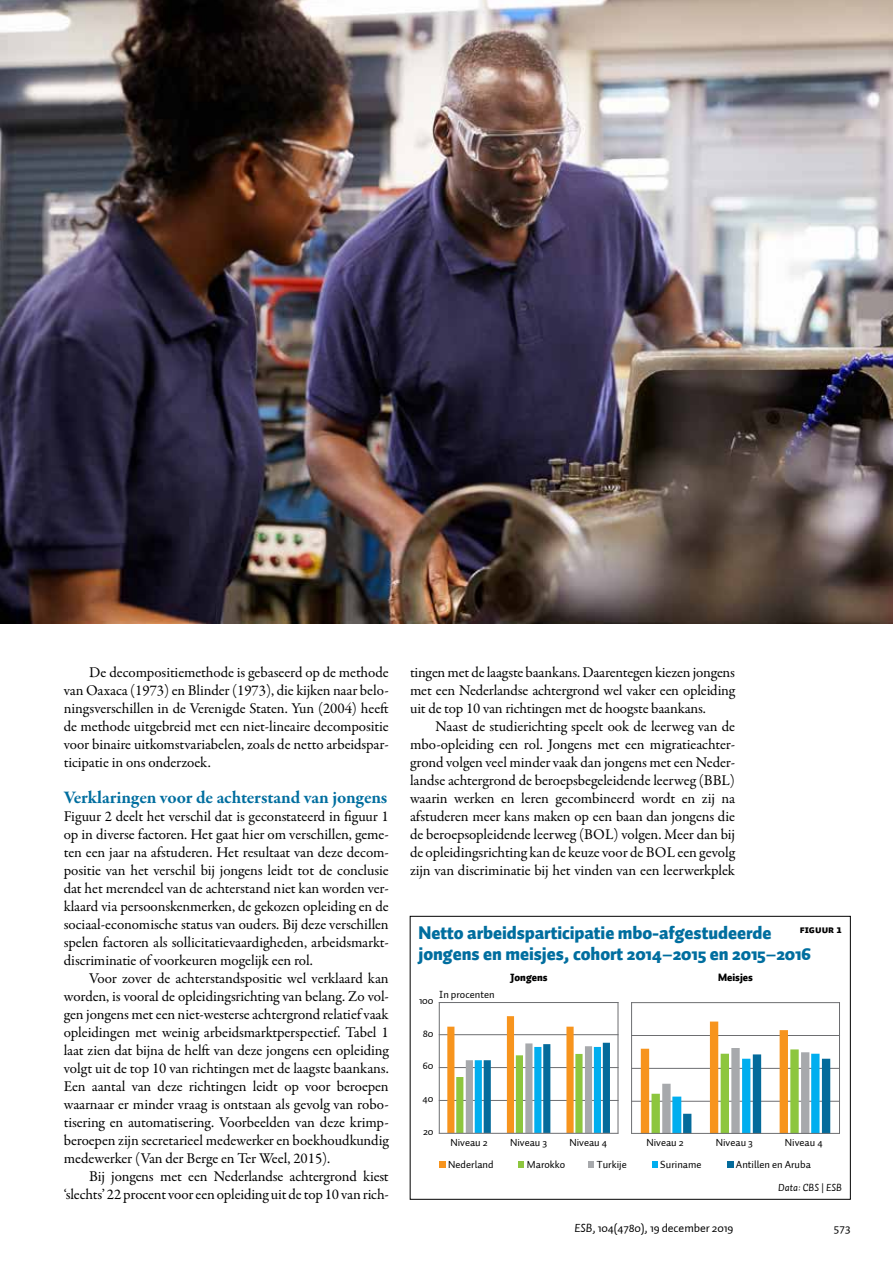
<style>
.page{position:relative;width:893px;height:1263px;background:#fff}
.page>*{position:absolute;margin:0;border:0;box-sizing:border-box;transform-origin:0 0}
.t1{font:900 18px/21px "Auto 1";letter-spacing:-.005em;color:#006e9f}
.t2{font:700 18px "Garamond Premr Pro";letter-spacing:-.005em;color:#006e9f}
.t3{font:15px/18px "Garamond Premr Pro";letter-spacing:-.01em;color:#000;text-align:justify}
.t4{font:12px "Auto 1";letter-spacing:-.005em;color:#000}
.t5{font:10.5px "Auto 1";color:#000101}
.t6{font:900 10.5px "Auto 1";color:#000101}
.t7{font:italic 10.5px "Auto 1";color:#000}
.t8{font:10.5px "Auto 1 Black Sm Cp";color:#000}
.s1{font-style:normal}
.s2{font-style:italic}
</style>
<div class="page">
<hr style="left:439px;top:1034px;width:179px;height:1px;background:#6d6e71">
<hr style="left:439px;top:1067px;width:179px;height:1px;background:#6d6e71">
<hr style="left:439px;top:1100px;width:179px;height:1px;background:#6d6e71">
<svg style="left:447px;top:1016px;width:163px;height:117px"></svg>
<div style="left:439px;top:1161px;width:7px;height:6px;background:#f7941d"></div>
<svg style="left:518px;top:1161px;width:6px;height:6px"></svg>
<svg style="left:588px;top:1161px;width:6px;height:6px"></svg>
<svg style="left:652px;top:1161px;width:5px;height:6px"></svg>
<svg style="left:727px;top:1161px;width:6px;height:6px"></svg>
<hr style="left:632px;top:1035px;width:207px;height:1px;background:#6d6e71">
<hr style="left:632px;top:1068px;width:207px;height:1px;background:#6d6e71">
<hr style="left:632px;top:1101px;width:207px;height:1px;background:#6d6e71">
<svg style="left:641px;top:1021px;width:189px;height:112px"></svg>
<hr style="left:439px;top:1002px;width:179px;height:1px;background:#6d6e71">
<hr style="left:439px;top:1133px;width:179px;height:1px;background:#6d6e71">
<hr style="left:632px;top:1002px;width:207px;height:1px;background:#6d6e71">
<hr style="left:632px;top:1133px;width:207px;height:1px;background:#6d6e71">
<hr style="left:439px;top:1002px;width:1px;height:131px;background:#6d6e71">
<hr style="left:618px;top:1002px;width:1px;height:131px;background:#6d6e71">
<hr style="left:631px;top:1002px;width:1px;height:131px;background:#6d6e71">
<hr style="left:839px;top:1002px;width:1px;height:131px;background:#6d6e71">
<div style="left:410px;top:916px;width:440px;height:283px;border:1px solid #000"></div>
<img style="left:0;top:0;width:893px;height:623px">
<p class="t3" style="left:64px;top:664px;width:327px;text-indent:26px">De decompositiemethode is gebaseerd op de methode van Oaxaca (1973) en Blinder (1973), die kijken naar belo&shy;ningsverschillen in de Verenigde Staten. Yun (2004) heeft de methode uitgebreid met een niet-lineaire decompositie voor binaire uitkomstvariabelen, zoals de netto arbeidspar&shy;ticipatie in ons onderzoek.</p>
<p class="t2" style="left:64px;top:786px;width:325px">Verklaringen voor de achterstand van jongens</p>
<p class="t3" style="left:64px;top:808px;width:327px">Figuur 2 deelt het verschil dat is geconstateerd in figuur 1 op in diverse factoren. Het gaat hier om verschillen, geme&shy;ten een jaar na afstuderen. Het resultaat van deze decom&shy;positie van het verschil bij jongens leidt tot de conclusie dat het merendeel van de achterstand niet kan worden ver&shy;klaard via persoonskenmerken, de gekozen opleiding en de sociaal-economische status van ouders. Bij deze verschillen spelen factoren als sollicitatievaardigheden, arbeidsmarkt&shy;discriminatie of voorkeuren mogelijk een rol.</p>
<p class="t3" style="left:64px;top:970px;width:327px;text-indent:26px">Voor zover de achterstandspositie wel verklaard kan worden, is vooral de opleidingsrichting van belang. Zo vol&shy;gen jongens met een niet-westerse achtergrond relatief vaak opleidingen met weinig arbeidsmarktperspectief. Tabel 1 laat zien dat bijna de helft van deze jongens een opleiding volgt uit de top 10 van richtingen met de laagste baankans.<br>Een aantal van deze richtingen leidt op voor beroepen waarnaar er minder vraag is ontstaan als gevolg van robo&shy;tisering en automatisering. Voorbeelden van deze krimp&shy;beroepen zijn secretarieel medewerker en boekhoudkundig medewerker (Van der Berge en Ter Weel, 2015).</p>
<p class="t3" style="left:64px;top:1168px;width:326px;text-align:right">Bij jongens met een Nederlandse achtergrond kiest ‘slechts’ 22 procent voor een opleiding uit de top 10 van rich-</p>
<p class="t3" style="left:410px;top:664px;width:326px">tingen met de laagste baankans. Daarentegen kiezen jongens met een Nederlandse achtergrond wel vaker een opleiding uit de top 10 van richtingen met de hoogste baankans.</p>
<p class="t3" style="left:410px;top:718px;width:327px;text-indent:26px">Naast de studierichting speelt ook de leerweg van de mbo-opleiding een rol. Jongens met een migratieachter&shy;grond volgen veel minder vaak dan jongens met een Neder&shy;landse achtergrond de beroepsbegeleidende leerweg (BBL) waarin werken en leren gecombineerd wordt en zij na afstuderen meer kans maken op een baan dan jongens die de beroepsopleidende leerweg (BOL) volgen. Meer dan bij de opleidingsrichting kan de keuze voor de BOL een gevolg zijn van discriminatie bij het vinden van een leerwerkplek</p>
<p class="t1" style="left:419px;top:922px;width:394px">Netto arbeidsparticipatie mbo-afgestudeerde jongens en meisjes, cohort 2014–2015 en 2015–2016</p>
<p class="t8" style="left:800px;top:923px;width:44px">FIGUUR 1</p>
<p class="t5" style="left:439px;top:988px;width:57px">In procenten</p>
<p class="t5" style="left:419px;top:994px;width:16px">100</p>
<p class="t5" style="left:423px;top:1027px;width:12px">80</p>
<p class="t5" style="left:423px;top:1059px;width:12px">60</p>
<p class="t5" style="left:423px;top:1092px;width:12px">40</p>
<p class="t5" style="left:423px;top:1125px;width:12px">20</p>
<p class="t6" style="left:510px;top:970px;width:39px">Jongens</p>
<p class="t5" style="left:450px;top:1136px;width:39px">Niveau 2</p>
<p class="t5" style="left:510px;top:1136px;width:39px">Niveau 3</p>
<p class="t5" style="left:569px;top:1136px;width:39px">Niveau 4</p>
<p class="t6" style="left:718px;top:970px;width:36px">Meisjes</p>
<p class="t5" style="left:646px;top:1136px;width:39px">Niveau 2</p>
<p class="t5" style="left:716px;top:1136px;width:39px">Niveau 3</p>
<p class="t5" style="left:785px;top:1136px;width:39px">Niveau 4</p>
<p class="t5" style="left:448px;top:1158px;width:47px">Nederland</p>
<p class="t5" style="left:527px;top:1158px;width:40px">Marokko</p>
<p class="t5" style="left:597px;top:1158px;width:31px">Turkije</p>
<p class="t5" style="left:660px;top:1158px;width:43px">Suriname</p>
<p class="t5" style="left:736px;top:1158px;width:76px">Antillen en Aruba</p>
<p class="t7" style="left:778px;top:1180px;width:65px">Data: CBS <span class="s1">|</span> ESB</p>
<p class="t4" style="left:575px;top:1221px;width:160px"><span class="s2">ESB</span>, 104(4780), 19 december 2019</p>
<p class="t4" style="left:834px;top:1221px;width:18px">573</p>
</div>
